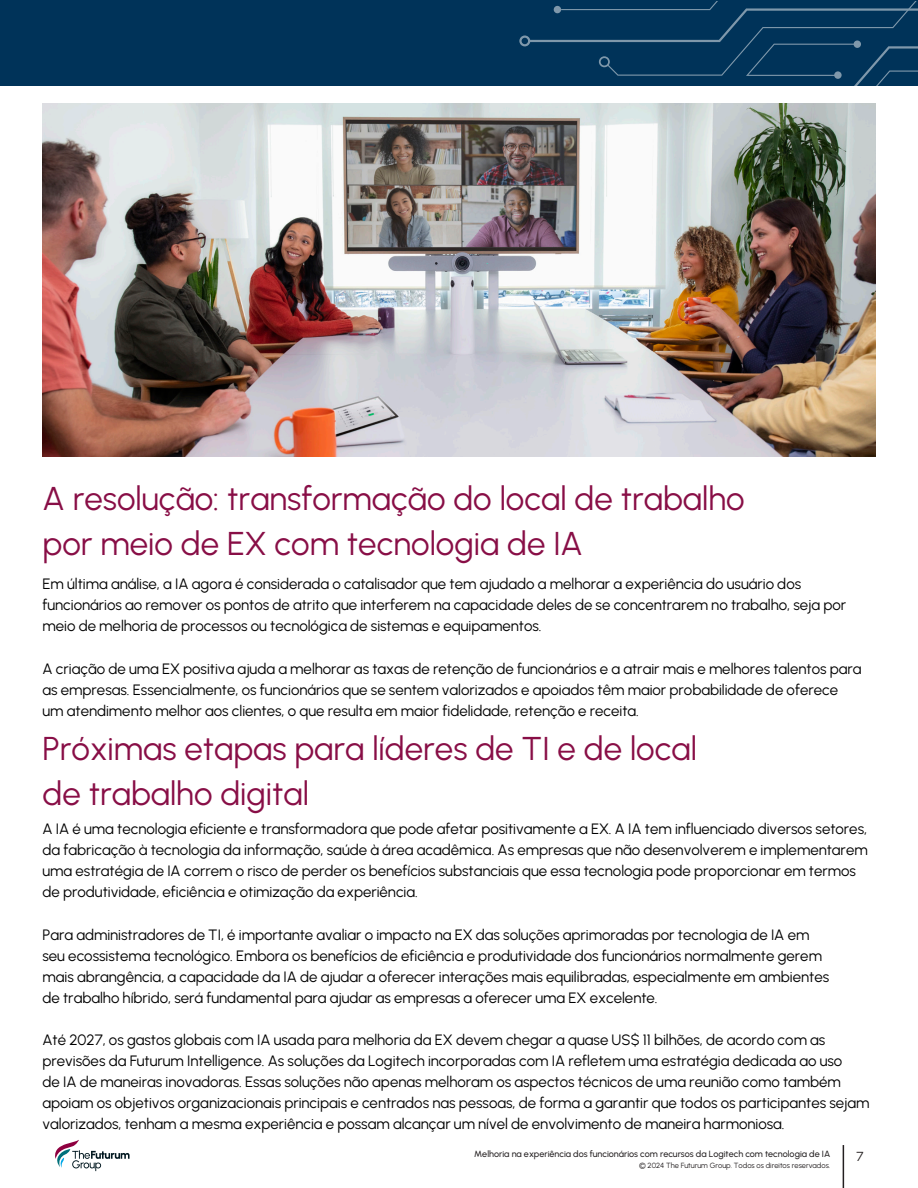
<style>
.page{position:relative;width:918px;height:1188px;background:#fff}
.page>*{position:absolute;margin:0;border:0;box-sizing:border-box;transform-origin:0 0}
.WH_Introduction_Header{font:33px/45px "Urbanist";color:#880e46}
.footnote{font:15px/21px "Urbanist";color:#000001}
.t1{font:13.05px "Urbanist";color:#231f20}
.t2{font:9px "Urbanist";color:#231f20}
.t3{font:7.5px "Urbanist";color:#231f20}
</style>
<div class="page">
<div style="left:0;top:0;width:918px;height:85px;background:#003359"></div>
<svg style="left:519px;top:2px;width:399px;height:84px"></svg>
<svg style="left:55px;top:1140px;width:75px;height:31px"></svg>
<hr style="left:843px;top:1145px;width:1px;height:43px;background:#231f20">
<img style="left:43px;top:104px;width:832px;height:353px">
<p class="WH_Introduction_Header" style="left:43px;top:475px;width:704px">A resolução: transformação do local de trabalho por meio de EX com tecnologia de IA</p>
<p class="footnote" style="left:43px;top:573px;width:805px">Em última análise, a IA agora é considerada o catalisador que tem ajudado a melhorar a experiência do usuário dos funcionários ao remover os pontos de atrito que interferem na capacidade deles de se concentrarem no trabalho, seja por meio de melhoria de processos ou tecnológica de sistemas e equipamentos.</p>
<p class="footnote" style="left:43px;top:657px;width:821px">A criação de uma EX positiva ajuda a melhorar as taxas de retenção de funcionários e a atrair mais e melhores talentos para as empresas. Essencialmente, os funcionários que se sentem valorizados e apoiados têm maior probabilidade de oferece um atendimento melhor aos clientes, o que resulta em maior fidelidade, retenção e receita.</p>
<p class="WH_Introduction_Header" style="left:43px;top:726px;width:656px">Próximas etapas para líderes de TI e de local de trabalho digital</p>
<p class="footnote" style="left:43px;top:818px;width:827px">A IA é uma tecnologia eficiente e transformadora que pode afetar positivamente a EX. A IA tem influenciado diversos setores, da fabricação à tecnologia da informação, saúde à área acadêmica. As empresas que não desenvolverem e implementarem uma estratégia de IA correm o risco de perder os benefícios substanciais que essa tecnologia pode proporcionar em termos de produtividade, eficiência e otimização da experiência.</p>
<p class="footnote" style="left:43px;top:923px;width:788px">Para administradores de TI, é importante avaliar o impacto na EX das soluções aprimoradas por tecnologia de IA em seu ecossistema tecnológico. Embora os benefícios de eficiência e produtividade dos funcionários normalmente gerem mais abrangência, a capacidade da IA de ajudar a oferecer interações mais equilibradas, especialmente em ambientes de trabalho híbrido, será fundamental para ajudar as empresas a oferecer uma EX excelente.</p>
<p class="footnote" style="left:43px;top:1029px;width:829px">Até 2027, os gastos globais com IA usada para melhoria da EX devem chegar a quase US$ 11 bilhões, de acordo com as previsões da Futurum Intelligence. As soluções da Logitech incorporadas com IA refletem uma estratégia dedicada ao uso<br>de IA de maneiras inovadoras. Essas soluções não apenas melhoram os aspectos técnicos de uma reunião como também apoiam os objetivos organizacionais principais e centrados nas pessoas, de forma a garantir que todos os participantes sejam valorizados, tenham a mesma experiência e possam alcançar um nível de envolvimento de maneira harmoniosa.</p>
<p class="t2" style="left:474px;top:1148px;width:358px">Melhoria na experiência dos funcionários com recursos da Logitech com tecnologia de IA</p>
<p class="t1" style="left:856px;top:1148px;width:8px">7</p>
<p class="t3" style="left:639px;top:1160px;width:193px">© 2024 The Futurum Group. Todos os direitos reservados.</p>
</div>
